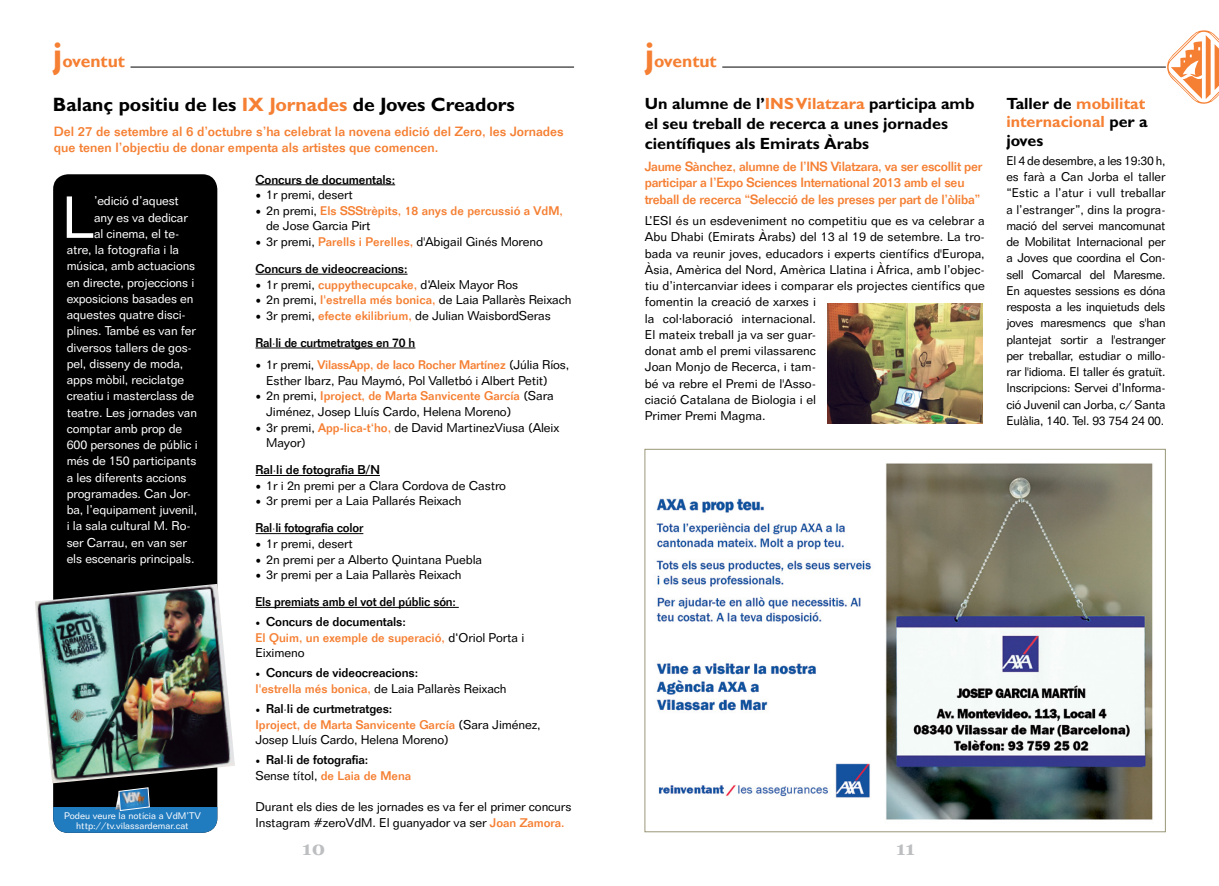
<style>
.page{position:relative;width:1219px;height:886px;background:#fff}
.page>*{position:absolute;margin:0;border:0;box-sizing:border-box;transform-origin:0 0}
.t1{font:58.12px "Folio BT";color:#fff}
.t2{font:700 19.38px "Gill Sans";color:#000}
.t3{font:700 19.25px "Georgia";color:#bcbec0}
.t4{font:700 17.5px "Gill Sans";color:#f57f32}
.t5{font:700 16.25px/20px "Gill Sans";color:#000}
.t6{font:700 16.25px/18.8px "Gill Sans";color:#f57f32}
.t7{font:500 13.12px/16.2px "Folio";letter-spacing:-.02em;color:#f57f32}
.t8{font:500 13.12px/16.2px "Folio";color:#f57f32}
.t9{font:12.5px/16.2px "Folio BT";letter-spacing:-.01em;color:#000}
.t10{font:12.5px "Folio BT";letter-spacing:-.01em;color:#fff}
.t11{font:500 12.5px "Folio";letter-spacing:-.01em;color:#000}
.t12{font:12.38px/16.2px "Folio BT";letter-spacing:-.02em;color:#000;text-align:justify}
.t13{font:500 12.25px "Folio";color:#f57f32}
.t14{font:9.38px/10.5px "Folio BT";color:#fff;text-align:center}
.s1{font-size:35px}
.s2{color:#f57f32}
.s3{font-family:"Minion Pro";font-size:15px}
.s4{font-family:"Minion Pro";font-weight:400;font-size:15px;color:#000}
.s5{font-family:"Folio BT";font-weight:400;font-size:12.5px;color:#000}
.s6{font-family:"Folio";font-weight:500;font-size:12.25px;color:#f57f32}
.s7{font-family:"Minion Pro";font-weight:400}
.s8{color:#000}
</style>
<div class="page">
<div style="left:53px;top:174px;width:164px;height:659px;background:#000;border-radius:15px"></div>
<div style="left:53px;top:807px;width:164px;height:26px;background:#217bbf"></div>
<hr style="left:131px;top:67px;width:443px;height:1px;background:#000">
<svg style="left:1167px;top:30px;width:52px;height:74px"></svg>
<hr style="left:722px;top:67px;width:444px;height:1px;background:#000">
<hr style="left:255px;top:184px;width:140px;height:1px;background:#000">
<hr style="left:255px;top:274px;width:153px;height:1px;background:#000">
<hr style="left:255px;top:348px;width:160px;height:1px;background:#000">
<hr style="left:255px;top:475px;width:125px;height:1px;background:#000">
<hr style="left:255px;top:533px;width:108px;height:1px;background:#000">
<hr style="left:255px;top:607px;width:204px;height:1px;background:#000">
<img style="left:656px;top:463px;width:497px;height:357px">
<img style="left:35px;top:584px;width:200px;height:199px">
<img style="left:827px;top:303px;width:156px;height:120px">
<img style="left:115px;top:807px;width:4px;height:3px">
<img style="left:116px;top:792px;width:3px;height:14px">
<svg style="left:119px;top:787px;width:31px;height:24px"></svg>
<h3 class="t4" style="left:53px;top:51px;width:74px"><span class="s1">j</span>oventut</h3>
<h3 class="t4" style="left:645px;top:51px;width:74px"><span class="s1">j</span>oventut</h3>
<h2 class="t2" style="left:53px;top:93px;width:463px">Balanç positiu de les <span class="s2">IX Jornades</span> de Joves Creadors</h2>
<p class="t8" style="left:54px;top:123px;width:511px">Del 27 de setembre al 6 d’octubre s’ha celebrat la novena edició del Zero, les Jornades que tenen l’objectiu de donar empenta als artistes que comencen.</p>
<p class="t11" style="left:255px;top:172px;width:141px">Concurs de documentals:</p>
<p class="t9" style="left:255px;top:186px;width:99px"><span class="s3">•</span> 1r premi, desert</p>
<p class="t13" style="left:255px;top:203px;width:309px"><span class="s4">•</span> <span class="s5">2n premi,</span> Els SSStrèpits, 18 anys de percussió a VdM,</p>
<p class="t9" style="left:266px;top:218px;width:106px">de Jose Garcia Pirt</p>
<p class="t9" style="left:255px;top:233px;width:289px"><span class="s3">•</span> 3r premi, <span class="s6">Parells i Perelles,</span> d'Abigail Ginés Moreno</p>
<p class="t11" style="left:255px;top:261px;width:154px">Concurs de videocreacions:</p>
<p class="t9" style="left:255px;top:276px;width:264px"><span class="s3">•</span> 1r premi, <span class="s6">cuppythecupcake,</span> d‘Aleix Mayor Ros</p>
<p class="t9" style="left:255px;top:291px;width:317px"><span class="s3">•</span> 2n premi, <span class="s6">l'estrella més bonica,</span> de Laia Pallarès Reixach</p>
<p class="t9" style="left:255px;top:307px;width:297px"><span class="s3">•</span> 3r premi, <span class="s6">efecte ekilibrium,</span> de Julian WaisbordSeras</p>
<p class="t11" style="left:255px;top:335px;width:161px">Ral·li de curtmetratges en 70 h</p>
<p class="t13" style="left:255px;top:357px;width:315px"><span class="s4">•</span> <span class="s5">1r premi,</span> VilassApp, de Iaco Rocher Martínez <span class="s5">(Júlia Ríos,</span></p>
<p class="t9" style="left:266px;top:372px;width:283px">Esther Ibarz, Pau Maymó, Pol Valletbó i Albert Petit)</p>
<p class="t13" style="left:255px;top:389px;width:300px"><span class="s4">•</span> <span class="s5">2n premi,</span> Iproject, de Marta Sanvicente García <span class="s5">(Sara</span></p>
<p class="t9" style="left:266px;top:403px;width:247px">Jiménez, Josep Lluís Cardo, Helena Moreno)</p>
<p class="t9" style="left:266px;top:419px;width:295px;line-height:15.6px;text-indent:-11px"><span class="s3">•</span> 3r premi, <span class="s6">App-lica-t‘ho,</span> de David MartinezViusa (Aleix<br>Mayor)</p>
<p class="t11" style="left:255px;top:462px;width:126px">Ral·li de fotografia B/N</p>
<p class="t9" style="left:255px;top:477px;width:252px"><span class="s3">•</span> 1r i 2n premi per a Clara Cordova de Castro</p>
<p class="t9" style="left:255px;top:493px;width:208px"><span class="s3">•</span> 3r premi per a Laia Pallarés Reixach</p>
<p class="t11" style="left:255px;top:520px;width:109px">Ral·li fotografia color</p>
<p class="t9" style="left:255px;top:535px;width:99px"><span class="s3">•</span> 1r premi, desert</p>
<p class="t9" style="left:255px;top:551px;width:228px"><span class="s3">•</span> 2n premi per a Alberto Quintana Puebla</p>
<p class="t9" style="left:255px;top:566px;width:208px"><span class="s3">•</span> 3r premi per a Laia Pallarès Reixach</p>
<p class="t11" style="left:255px;top:594px;width:202px">Els premiats amb el vot del públic són:</p>
<p class="t11" style="left:255px;top:614px;width:152px"><span class="s7">•</span> Concurs de documentals:</p>
<p class="t13" style="left:255px;top:630px;width:270px">El Quim, un exemple de superació, <span class="s5">d‘Oriol Porta i</span></p>
<p class="t9" style="left:255px;top:645px;width:51px">Eiximeno</p>
<p class="t11" style="left:255px;top:665px;width:164px"><span class="s7">•</span> Concurs de videocreacions:</p>
<p class="t9" style="left:255px;top:680px;width:253px"><span class="s6">l'estrella més bonica,</span> de Laia Pallarès Reixach</p>
<p class="t11" style="left:255px;top:701px;width:138px"><span class="s7">•</span> Ral·li de curtmetratges:</p>
<p class="t13" style="left:255px;top:717px;width:287px">Iproject, de Marta Sanvicente García <span class="s5">(Sara Jiménez,</span></p>
<p class="t9" style="left:255px;top:731px;width:195px">Josep Lluís Cardo, Helena Moreno)</p>
<p class="t11" style="left:255px;top:752px;width:114px"><span class="s7">•</span> Ral·li de fotografia:</p>
<p class="t13" style="left:255px;top:768px;width:157px"><span class="s5">Sense títol,</span> de Laia de Mena</p>
<p class="t9" style="left:255px;top:799px;width:317px;line-height:15.6px">Durant els dies de les jornades es va fer el primer concurs<br>Instagram #zeroVdM. El guanyador va ser <span class="s6">Joan Zamora.</span></p>
<h3 class="t5" style="left:645px;top:93px;width:331px">Un alumne de l’<span class="s2">INS Vilatzara</span> participa amb el seu treball de recerca a unes jornades científiques als Emirats Àrabs</h3>
<p class="t7" style="left:645px;top:158px;width:339px">Jaume Sànchez, alumne de l’INS Vilatzara, va ser escollit per participar a l’Expo Sciences International 2013 amb el seu treball de recerca “Selecció de les preses per part de l’òliba”</p>
<p class="t9" style="left:645px;top:212px;width:342px">L’ESI és un esdeveniment no competitiu que es va celebrar a Abu Dhabi (Emirats Àrabs) del 13 al 19 de setembre. La tro&shy;bada va reunir joves, educadors i experts científics d'Europa, Àsia, Amèrica del Nord, Amèrica Llatina i Àfrica, amb l’objec&shy;tiu d’intercanviar idees i comparar els projectes científics que fomentin la creació de xarxes i<br>la col·laboració internacional.<br>El mateix treball ja va ser guar-<br>donat amb el premi vilassarenc<br>Joan Monjo de Recerca, i tam-<br>bé va rebre el Premi de l'Asso-<br>ciació Catalana de Biologia i el<br>Primer Premi Magma.</p>
<h1 class="t1" style="left:62px;top:182px;width:35px">L</h1>
<p class="t10" style="left:94px;top:193px;width:87px">’edició d’aquest</p>
<p class="t10" style="left:94px;top:210px;width:95px">any es va dedicar</p>
<p class="t10" style="left:94px;top:226px;width:87px">al cinema, el te-</p>
<p class="t10" style="left:67px;top:242px;width:114px">atre, la fotografia i la</p>
<p class="t10" style="left:67px;top:258px;width:130px">música, amb actuacions</p>
<p class="t10" style="left:67px;top:275px;width:129px">en directe, projeccions i</p>
<p class="t10" style="left:67px;top:291px;width:128px">exposicions basades en</p>
<p class="t10" style="left:67px;top:307px;width:121px">aquestes quatre disci-</p>
<p class="t10" style="left:67px;top:323px;width:131px">plines. També es van fer</p>
<p class="t10" style="left:67px;top:340px;width:127px">diversos tallers de gos-</p>
<p class="t10" style="left:67px;top:356px;width:118px">pel, disseny de moda,</p>
<p class="t10" style="left:67px;top:372px;width:119px">apps mòbil, reciclatge</p>
<p class="t10" style="left:67px;top:388px;width:129px">creatiu i masterclass de</p>
<p class="t10" style="left:67px;top:405px;width:132px">teatre. Les jornades van</p>
<p class="t10" style="left:67px;top:421px;width:117px">comptar amb prop de</p>
<p class="t10" style="left:67px;top:437px;width:133px">600 persones de públic i</p>
<p class="t10" style="left:67px;top:453px;width:131px">més de 150 participants</p>
<p class="t10" style="left:67px;top:470px;width:121px">a les diferents accions</p>
<p class="t10" style="left:67px;top:486px;width:126px">programades. Can Jor-</p>
<p class="t10" style="left:67px;top:502px;width:132px">ba, l’equipament juvenil,</p>
<p class="t10" style="left:67px;top:518px;width:125px">i la sala cultural M. Ro-</p>
<p class="t10" style="left:67px;top:535px;width:122px">ser Carrau, en van ser</p>
<p class="t10" style="left:67px;top:551px;width:129px">els escenaris principals.</p>
<p class="t14" style="left:64px;top:810px;width:138px">Podeu veure la notícia a VdM’TV http://tv.vilassardemar.cat</p>
<h3 class="t3" style="left:302px;top:836px;width:24px">10</h3>
<h3 class="t3" style="left:896px;top:836px;width:20px">11</h3>
<h3 class="t6" style="left:1006px;top:94px;width:143px"><span class="s8">Taller de</span> mobilitat internacional <span class="s8">per a joves</span></h3>
<p class="t12" style="left:1006px;top:152px;width:161px">El 4 de desembre, a les 19:30 h, es farà a Can Jorba el taller “Estic a l’atur i vull treballar a l’estranger”, dins la progra&shy;mació del servei mancomunat de Mobilitat Internacional per a Joves que coordina el Con&shy;sell Comarcal del Maresme.<br>En aquestes sessions es dóna resposta a les inquietuds dels joves maresmencs que s'han plantejat sortir a l'estranger per treballar, estudiar o millo&shy;rar l'idioma. El taller és gratuït.<br>Inscripcions: Servei d’Informa&shy;ció Juvenil can Jorba, c/ Santa Eulàlia, 140. Tel. 93 754 24 00.</p>
</div>
